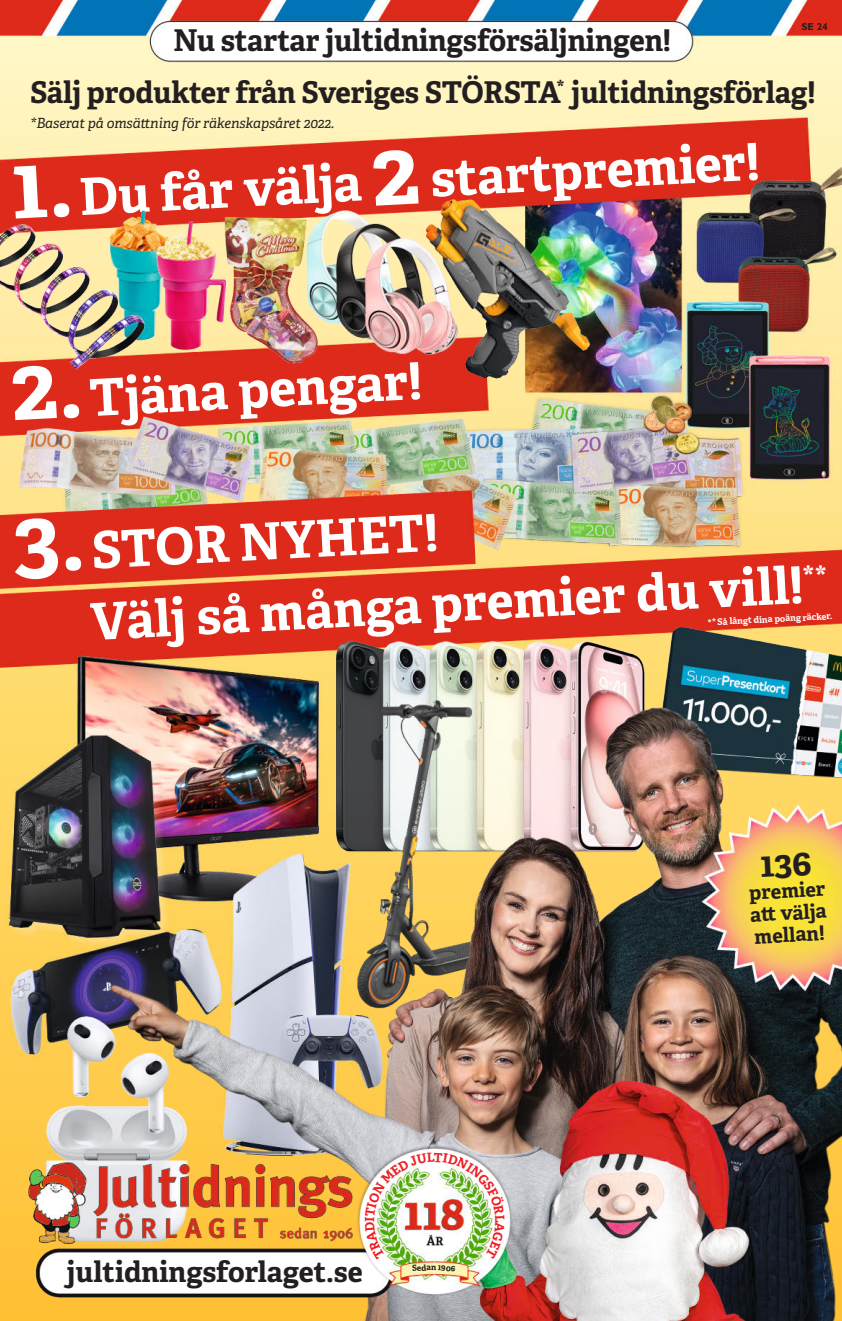
<style>
.page{position:relative;width:842px;height:1321px;background:#fff}
.page>*{position:absolute;margin:0;border:0;box-sizing:border-box;transform-origin:0 0}
.t1{font:700 51px "Adelle";color:#fff}
.t2{font:700 30px "Adelle";letter-spacing:-.005em;color:#231f20}
.t3{font:700 28.7px "Adelle";color:#231f20}
.t4{font:700 20px/22px "Adelle";color:#231f20;text-align:justify}
.t5{font:italic 14px "Adelle";letter-spacing:-.005em;color:#231f20}
.t6{font:700 10px "Gill Sans MT Pro";color:#231f20}
.t7{font:700 9px "Adelle";color:#fff}
.s1{font-size:90px}
.s2{font-size:92px}
</style>
<div class="page">
<img style="left:0;top:0;width:842px;height:391px">
<img style="left:0;top:391px;width:842px;height:930px">
<img style="left:0;top:174px;width:604px;height:1120px">
<svg style="left:761px;top:852px;width:50px;height:27px"></svg>
<img style="left:365px;top:1153px;width:140px;height:119px">
<p class="t2" style="left:174px;top:21px;width:499px">Nu startar jultidningsförsäljningen!</p>
<p class="t6" style="left:802px;top:20px;width:28px">SE 24</p>
<p class="t2" style="left:30px;top:73px;width:787px">Sälj produkter från Sveriges STÖRSTA<sup>*</sup> jultidningsförlag!</p>
<p class="t5" style="left:30px;top:114px;width:306px">*Baserat på omsättning för räkenskapsåret 2022.</p>
<h1 class="t1" style="left:10px;top:168px;width:750px;rotate:-3deg"><span class="s1">1.</span>Du får välja <span class="s2">2</span> startpremier!</h1>
<h1 class="t1" style="left:10px;top:370px;width:413px;rotate:-3deg"><span class="s1">2.</span>Tjäna pengar!</h1>
<h1 class="t1" style="left:12px;top:522px;width:426px;rotate:-3deg"><span class="s1">3.</span>STOR NYHET!</h1>
<h1 class="t1" style="left:89px;top:590px;width:740px;rotate:-3deg">Välj så många premier du vill!<sup>**</sup></h1>
<p class="t7" style="left:707px;top:617px;width:126px;rotate:-3deg">** Så långt dina poäng räcker.</p>
<p class="t3" style="left:67px;top:1253px;width:297px">jultidningsforlaget.se</p>
<p class="t4" style="left:748px;top:882px;width:78px;rotate:-3deg">premier att välja mellan!</p>
</div>
